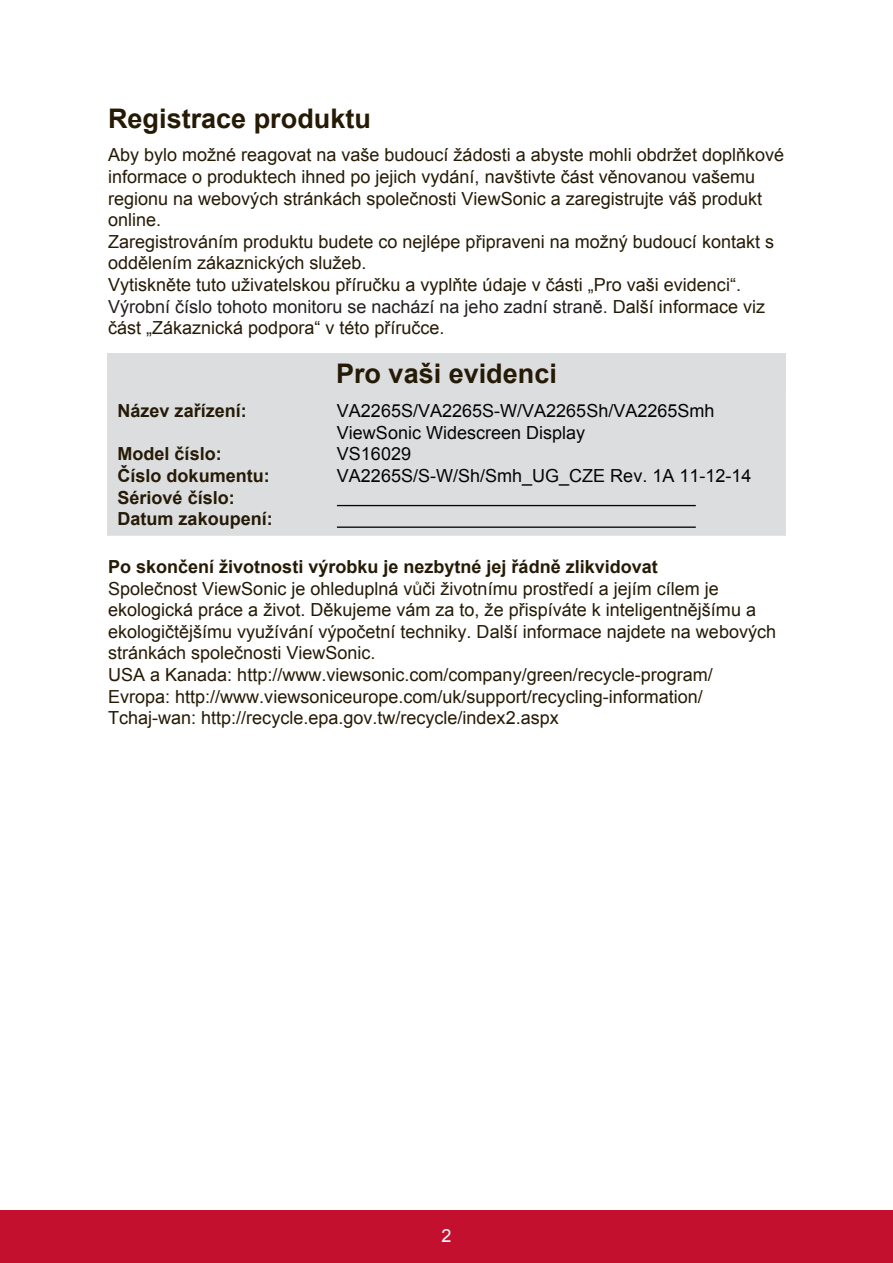
<style>
.page{position:relative;width:893px;height:1263px;background:#fff}
.page>*{position:absolute;margin:0;border:0;box-sizing:border-box;transform-origin:0 0}
.t1{font:700 27px "Arial";color:#251a05}
.t2{font:18px/21.6px "Arial";color:#251a05}
.t3{font:700 18px/21.6px "Arial";color:#251a05}
.t4{font:18px/21.6px "Arial";color:#040503}
.t5{font:18px "Arial";color:#fff}
.s1{color:#231f20}
</style>
<div class="page">
<div style="left:0;top:1210px;width:892px;height:53px;background:#c3102f"></div>
<div style="left:107px;top:353px;width:678px;height:40px;background:#dcdddf"></div>
<div style="left:107px;top:393px;width:678px;height:143px;background:#dcdddf"></div>
<hr style="left:337px;top:505px;width:358px;height:1px;background:#040503">
<hr style="left:337px;top:526px;width:358px;height:2px;background:#040503">
<h1 class="t1" style="left:108px;top:100px;width:264px">Registrace produktu</h1>
<p class="t2" style="left:108px;top:144px;width:677px">Aby bylo možné reagovat na vaše budoucí žádosti a abyste mohli obdržet doplňkové informace o produktech ihned po jejich vydání, navštivte část věnovanou vašemu regionu na webových stránkách společnosti ViewSonic a zaregistrujte váš produkt online.<br>Zaregistrováním produktu budete co nejlépe připraveni na možný budoucí kontakt s oddělením zákaznických služeb.<br>Vytiskněte tuto uživatelskou příručku a vyplňte údaje v části „Pro vaši evidenci“.<br><span class="s1">Výrobní číslo tohoto monitoru se nachází na jeho zadní straně.</span> Další informace viz část „Zákaznická podpora“ v této příručce.</p>
<h1 class="t1" style="left:336px;top:355px;width:222px">Pro vaši evidenci</h1>
<p class="t3" style="left:117px;top:400px;width:131px">Název zařízení:</p>
<p class="t3" style="left:117px;top:444px;width:157px">Model číslo:<br>Číslo dokumentu:<br>Sériové číslo:<br>Datum zakoupení:</p>
<p class="t4" style="left:337px;top:400px;width:416px">VA2265S/VA2265S-W/VA2265Sh/VA2265Smh<br>ViewSonic Widescreen Display<br>VS16029<br>VA2265S/S-W/Sh/Smh_UG_CZE Rev. 1A 11-12-14</p>
<p class="t3" style="left:108px;top:556px;width:551px">Po skončení životnosti výrobku je nezbytné jej řádně zlikvidovat</p>
<p class="t2" style="left:108px;top:577px;width:669px">Společnost ViewSonic je ohleduplná vůči životnímu prostředí a jejím cílem je ekologická práce a život. Děkujeme vám za to, že přispíváte k inteligentnějšímu a ekologičtějšímu využívání výpočetní techniky. Další informace najdete na webových stránkách společnosti ViewSonic.<br>USA a Kanada: http://www.viewsonic.com/company/green/recycle-program/ Evropa: http://www.viewsoniceurope.com/uk/support/recycling-information/ Tchaj-wan: http://recycle.epa.gov.tw/recycle/index2.aspx</p>
<p class="t5" style="left:441px;top:1223px;width:12px">2</p>
</div>
